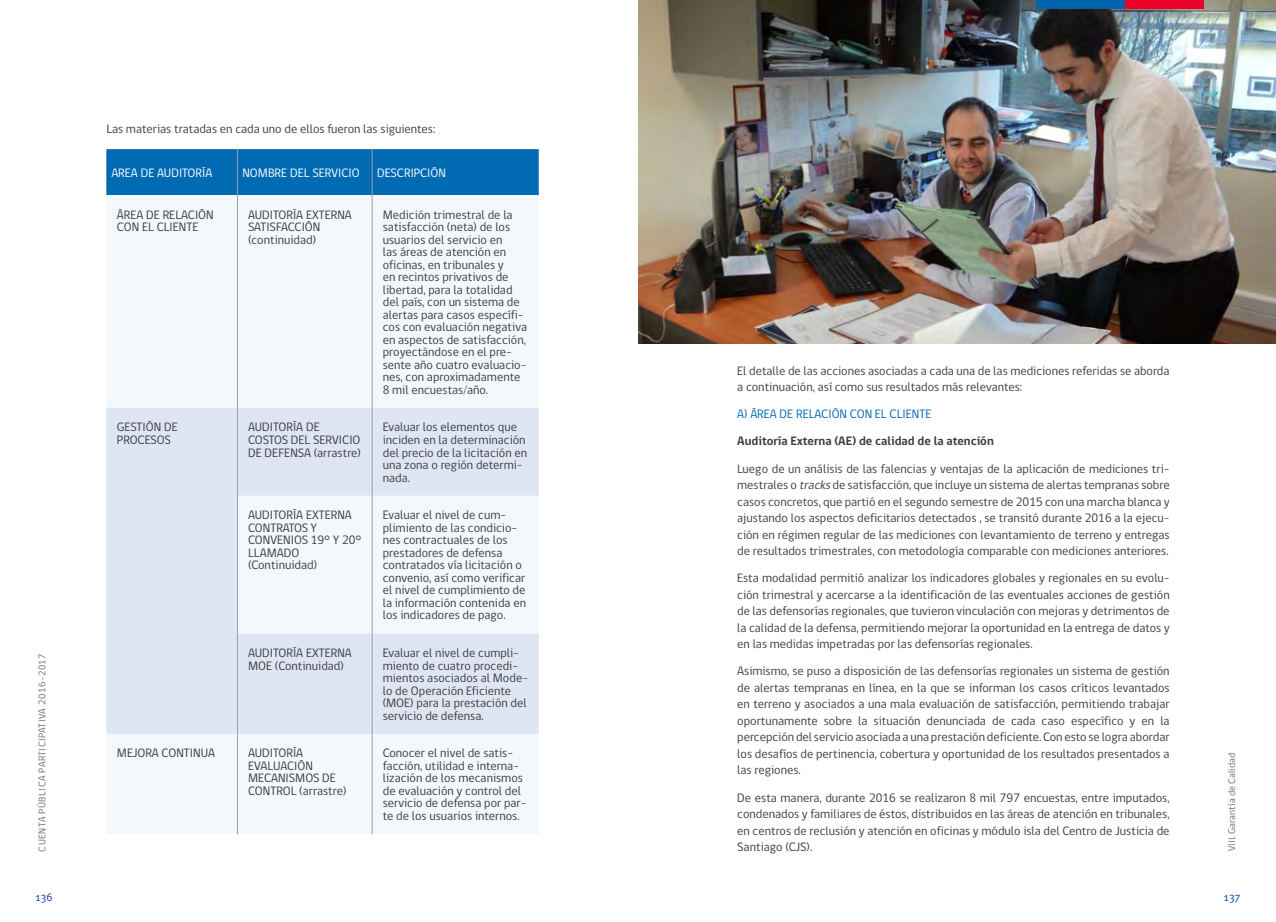
<style>
.page{position:relative;width:1276px;height:922px;background:#fff}
.page>*{position:absolute;margin:0;border:0;box-sizing:border-box;transform-origin:0 0}
.t1{font:12.5px/12.5px "gob CL";color:#3e3d40}
.t2{font:12.5px "gob CL";color:#fff}
.t3{font:700 12.5px "gob CL";color:#3e3d40}
.t4{font:12.5px "gob CL";color:#006ab3}
.t5{font:11.25px "gob CL";color:#003ca6}
.t6{font:10px "gob CL";letter-spacing:.05em;color:#707172}
.t7{font:10px "gob CL";letter-spacing:.01em;color:#707172}
.s1{font-style:italic}
</style>
<div class="page">
<div style="left:106px;top:149px;width:433px;height:46px;background:#006ab3"></div>
<div style="left:106px;top:195px;width:433px;height:638px;background:#f4f7fb"></div>
<svg style="left:106px;top:408px;width:433px;height:325px;fill:#dfe6f3"></svg>
<hr style="left:237px;top:149px;width:1px;height:46px;background:#9c9e9f">
<hr style="left:372px;top:149px;width:1px;height:46px;background:#9c9e9f">
<hr style="left:237px;top:195px;width:1px;height:213px;background:#9c9e9f">
<hr style="left:372px;top:195px;width:1px;height:213px;background:#9c9e9f">
<hr style="left:237px;top:408px;width:1px;height:87px;background:#9c9e9f">
<hr style="left:372px;top:408px;width:1px;height:87px;background:#9c9e9f">
<hr style="left:237px;top:495px;width:1px;height:138px;background:#9c9e9f">
<hr style="left:372px;top:495px;width:1px;height:138px;background:#9c9e9f">
<hr style="left:237px;top:633px;width:1px;height:100px;background:#9c9e9f">
<hr style="left:372px;top:633px;width:1px;height:100px;background:#9c9e9f">
<hr style="left:237px;top:733px;width:1px;height:100px;background:#9c9e9f">
<hr style="left:372px;top:733px;width:1px;height:100px;background:#9c9e9f">
<img style="left:638px;top:0;width:638px;height:344px">
<div style="left:1104px;top:0;width:99px;height:8px;background:#eb0029"></div>
<div style="left:1036px;top:0;width:88px;height:8px;background:#0064ad"></div>
<p class="t6" style="left:35px;top:851px;width:200px;rotate:-90deg">CUENTA PÚBLICA PARTICIPATIVA 2016-2017</p>
<p class="t1" style="left:106px;top:123px;width:330px">Las materias tratadas en cada uno de ellos fueron las siguientes:</p>
<p class="t2" style="left:111px;top:164px;width:102px">AREA DE AUDITORÍA</p>
<p class="t2" style="left:242px;top:164px;width:119px">NOMBRE DEL SERVICIO</p>
<p class="t2" style="left:377px;top:164px;width:70px">DESCRIPCIÓN</p>
<p class="t1" style="left:117px;top:208px;width:98px">ÁREA DE RELACIÓN<br>CON EL CLIENTE</p>
<p class="t1" style="left:248px;top:208px;width:105px">AUDITORÍA EXTERNA<br>SATISFACCIÓN (continuidad)</p>
<p class="t1" style="left:383px;top:208px;width:146px">Medición trimestral de la satisfacción (neta) de los usuarios del servicio en<br>las áreas de atención en oficinas, en tribunales y<br>en recintos privativos de libertad, para la totalidad del país, con un sistema de alertas para casos específi&shy;cos con evaluación negativa en aspectos de satisfacción, proyectándose en el pre&shy;sente año cuatro evaluacio&shy;nes, con aproximadamente<br>8 mil encuestas/año.</p>
<p class="t1" style="left:117px;top:421px;width:62px">GESTIÓN DE<br>PROCESOS</p>
<p class="t1" style="left:248px;top:421px;width:114px">AUDITORÍA DE<br>COSTOS DEL SERVICIO<br>DE DEFENSA (arrastre)</p>
<p class="t1" style="left:383px;top:421px;width:146px">Evaluar los elementos que inciden en la determinación del precio de la licitación en una zona o región determi&shy;nada.</p>
<p class="t1" style="left:248px;top:509px;width:115px">AUDITORÍA EXTERNA<br>CONTRATOS Y<br>CONVENIOS 19° Y 20°<br>LLAMADO (Continuidad)</p>
<p class="t1" style="left:383px;top:509px;width:145px">Evaluar el nivel de cum&shy;plimiento de las condicio&shy;nes contractuales de los prestadores de defensa contratados vía licitación o convenio, así como verificar el nivel de cumplimiento de la información contenida en los indicadores de pago.</p>
<p class="t1" style="left:248px;top:646px;width:105px">AUDITORÍA EXTERNA<br>MOE (Continuidad)</p>
<p class="t1" style="left:383px;top:646px;width:147px">Evaluar el nivel de cumpli&shy;miento de cuatro procedi&shy;mientos asociados al Mode&shy;lo de Operación Eficiente (MOE) para la prestación del servicio de defensa.</p>
<p class="t1" style="left:117px;top:747px;width:99px">MEJORA CONTINUA</p>
<p class="t1" style="left:248px;top:747px;width:100px">AUDITORÍA<br>EVALUACIÓN<br>MECANISMOS DE<br>CONTROL (arrastre)</p>
<p class="t1" style="left:383px;top:747px;width:145px">Conocer el nivel de satis&shy;facción, utilidad e interna&shy;lización de los mecanismos de evaluación y control del servicio de defensa por par&shy;te de los usuarios internos.</p>
<p class="t1" style="left:737px;top:362px;width:434px;line-height:16.5px">El detalle de las acciones asociadas a cada una de las mediciones referidas se aborda a continuación, así como sus resultados más relevantes:</p>
<p class="t4" style="left:737px;top:405px;width:28px">a) Área</p>
<p class="t4" style="left:779px;top:405px;width:24px">de relación</p>
<p class="t4" style="left:850px;top:405px;width:8px">con</p>
<p class="t4" style="left:875px;top:405px;width:22px">el cliente</p>
<p class="t3" style="left:737px;top:432px;width:258px">Auditoría Externa (AE) de calidad de la atención</p>
<p class="t1" style="left:737px;top:460px;width:434px;line-height:16.5px;text-align:justify">Luego de un análisis de las falencias y ventajas de la aplicación de mediciones tri&shy;mestrales o <span class="s1">tracks</span>de satisfacción, que incluye un sistema de alertas tempranas sobre casos concretos, que partió en el segundo semestre de 2015 con una marcha blanca y ajustando los aspectos deficitarios detectados , se transitó durante 2016 a la ejecu&shy;ción en régimen regular de las mediciones con levantamiento de terreno y entregas de resultados trimestrales, con metodología comparable con mediciones anteriores.</p>
<p class="t1" style="left:737px;top:570px;width:434px;line-height:16.5px;text-align:justify">Esta modalidad permitió analizar los indicadores globales y regionales en su evolu&shy;ción trimestral y acercarse a la identificación de las eventuales acciones de gestión de las defensorías regionales, que tuvieron vinculación con mejoras y detrimentos de la calidad de la defensa, permitiendo mejorar la oportunidad en la entrega de datos y en las medidas impetradas por las defensorías regionales.</p>
<p class="t1" style="left:737px;top:663px;width:434px;line-height:16.5px;text-align:justify">Asimismo, se puso a disposición de las defensorías regionales un sistema de gestión de alertas tempranas en línea, en la que se informan los casos críticos levantados en terreno y asociados a una mala evaluación de satisfacción, permitiendo trabajar oportunamente sobre la situación denunciada de cada caso específico y en la percepción del servicio asociada a una prestación deficiente. Con esto se logra abordar los desafíos de pertinencia, cobertura y oportunidad de los resultados presentados a las regiones.</p>
<p class="t1" style="left:737px;top:789px;width:434px;line-height:16.5px;text-align:justify">De esta manera, durante 2016 se realizaron 8 mil 797 encuestas, entre imputados, condenados y familiares de éstos, distribuidos en las áreas de atención en tribunales, en centros de reclusión y atención en oficinas y módulo isla del Centro de Justicia de Santiago (CJS).</p>
<p class="t7" style="left:1224px;top:850px;width:100px;rotate:-90deg">VIII. Garantía de Calidad</p>
<p class="t5" style="left:36px;top:889px;width:18px">136</p>
<p class="t5" style="left:1223px;top:889px;width:18px">137</p>
</div>
